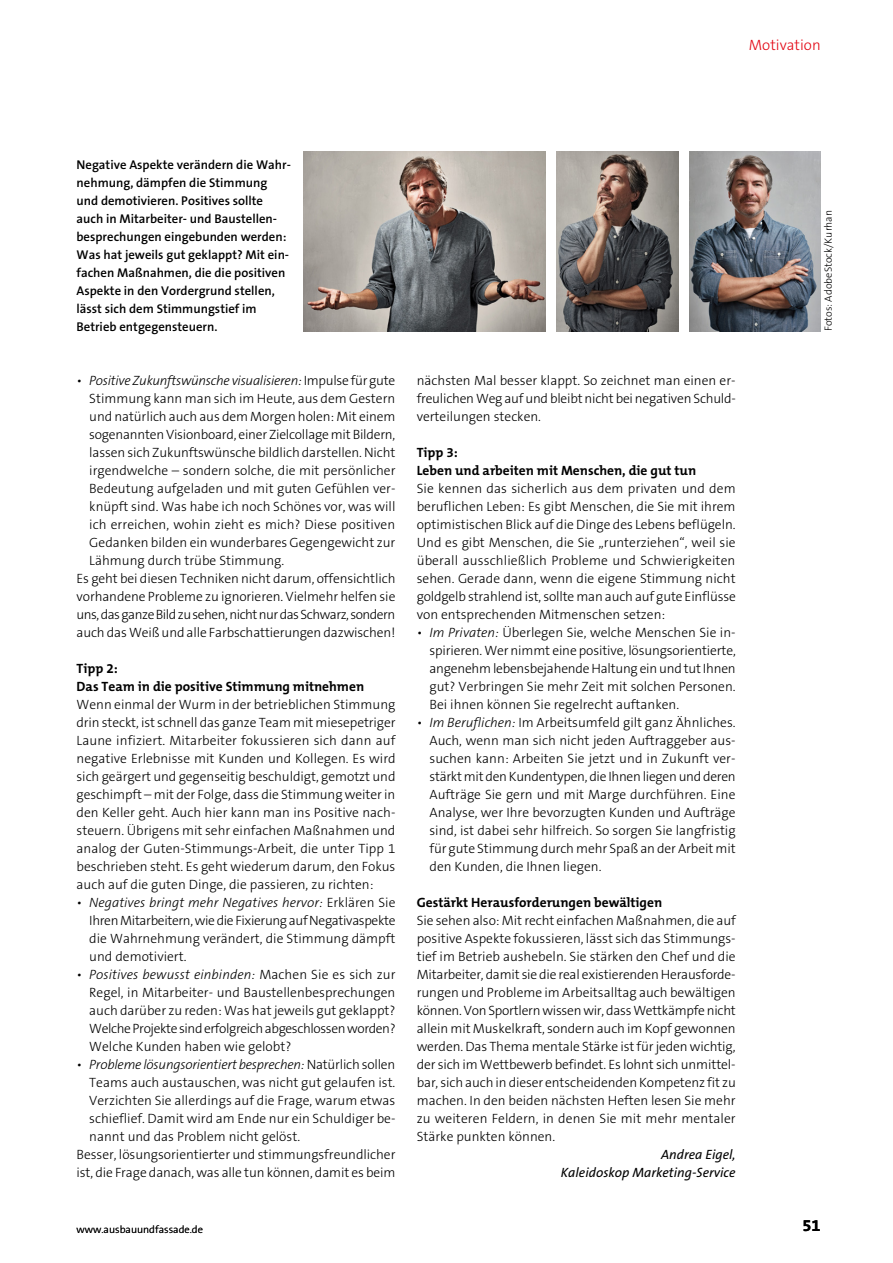
<style>
.page{position:relative;width:893px;height:1263px;background:#fff}
.page>*{position:absolute;margin:0;border:0;box-sizing:border-box;transform-origin:0 0}
.t1{font:700 16.5px "The Mix B7";color:#000}
.t2{font:300 15px "The Sans B3";color:#e30613}
.t3{font:300 13.5px/18px "The Sans B3";color:#000;text-align:justify}
.t4{font:700 13.5px/18px "The Mix B7";color:#000}
.t5{font:italic 300 13.5px "The Sans B3";letter-spacing:-.02em;color:#000}
.t6{font:300 13.5px "The Sans B3";letter-spacing:-.035em;color:#000}
.t7{font:italic 13.5px/18px "The Sans B5 Plain";color:#000;text-align:right}
.t8{font:600 12.75px/18px "The Sans B6";color:#000}
.t9{font:300 10.5px "The Sans B3";color:#000}
.s1{font-style:normal}
.s2{font-style:italic}
</style>
<div class="page">
<img style="left:690px;top:151px;width:131px;height:180px">
<img style="left:304px;top:151px;width:242px;height:180px">
<img style="left:557px;top:151px;width:121px;height:180px">
<p class="t2" style="left:749px;top:37px;width:73px">Motivation</p>
<p class="t8" style="left:77px;top:157px;width:216px">Negative Aspekte verändern die Wahr&shy;nehmung, dämpfen die Stimmung und demotivieren. Positives sollte auch in Mitarbeiter- und Baustellen&shy;besprechungen eingebunden werden:<br>Was hat jeweils gut geklappt? Mit ein&shy;fachen Maßnahmen, die die positiven Aspekte in den Vordergrund stellen, lässt sich dem Stimmungstief im Betrieb entgegensteuern.</p>
<p class="t5" style="left:77px;top:374px;width:320px">• Positive Zukunftswünsche visualisieren: <span class="s1">Impulse für gute</span></p>
<p class="t3" style="left:89px;top:390px;width:307px">Stimmung kann man sich im Heute, aus dem Gestern</p>
<p class="t3" style="left:89px;top:408px;width:308px">und natürlich auch aus dem Morgen holen: Mit einem</p>
<p class="t3" style="left:89px;top:426px;width:307px">sogenannten Visionboard, einer Zielcollage mit Bildern,</p>
<p class="t3" style="left:89px;top:444px;width:308px">lassen sich Zukunftswünsche bildlich darstellen. Nicht</p>
<p class="t3" style="left:89px;top:462px;width:308px">irgendwelche – sondern solche, die mit persönlicher</p>
<p class="t3" style="left:89px;top:480px;width:308px">Bedeutung aufgeladen und mit guten Gefühlen ver-</p>
<p class="t3" style="left:89px;top:498px;width:308px">knüpft sind. Was habe ich noch Schönes vor, was will</p>
<p class="t3" style="left:89px;top:516px;width:307px">ich erreichen, wohin zieht es mich? Diese positiven</p>
<p class="t3" style="left:89px;top:534px;width:307px">Gedanken bilden ein wunderbares Gegengewicht zur</p>
<p class="t3" style="left:89px;top:552px;width:196px">Lähmung durch trübe Stimmung.</p>
<p class="t3" style="left:77px;top:570px;width:320px">Es geht bei diesen Techniken nicht darum, offensichtlich</p>
<p class="t3" style="left:77px;top:588px;width:320px">vorhandene Probleme zu ignorieren. Vielmehr helfen sie</p>
<p class="t6" style="left:77px;top:608px;width:320px">uns, das ganze Bild zu sehen, nicht nur das Schwarz, sondern</p>
<p class="t3" style="left:77px;top:624px;width:320px">auch das Weiß und alle Farbschattierungen dazwischen!</p>
<p class="t4" style="left:77px;top:660px;width:289px">Tipp 2:<br>Das Team in die positive Stimmung mitnehmen</p>
<p class="t3" style="left:77px;top:696px;width:321px">Wenn einmal der Wurm in der betrieblichen Stimmung drin steckt, ist schnell das ganze Team mit miesepetriger Laune infiziert. Mitarbeiter fokussieren sich dann auf negative Erlebnisse mit Kunden und Kollegen. Es wird sich geärgert und gegenseitig beschuldigt, gemotzt und geschimpft – mit der Folge, dass die Stimmung weiter in den Keller geht. Auch hier kann man ins Positive nach&shy;steuern. Übrigens mit sehr einfachen Maßnahmen und analog der Guten-Stimmungs-Arbeit, die unter Tipp 1 beschrieben steht. Es geht wiederum darum, den Fokus auch auf die guten Dinge, die passieren, zu richten:</p>
<p class="t3" style="left:89px;top:894px;width:308px;text-indent:-13px"><span class="s2">• Negatives bringt mehr Negatives hervor:</span> Erklären Sie Ihren Mitarbeitern, wie die Fixierung auf Negativaspekte die Wahrnehmung verändert, die Stimmung dämpft und demotiviert.</p>
<p class="t3" style="left:89px;top:966px;width:308px;text-indent:-13px"><span class="s2">• Positives bewusst einbinden:</span> Machen Sie es sich zur Regel, in Mitarbeiter- und Baustellenbesprechungen auch darüber zu reden: Was hat jeweils gut geklappt?<br>Welche Projekte sind erfolgreich abgeschlossen worden?<br>Welche Kunden haben wie gelobt?</p>
<p class="t5" style="left:77px;top:1058px;width:320px">• Probleme lösungsorientiert besprechen: <span class="s1">Natürlich sollen</span></p>
<p class="t3" style="left:89px;top:1074px;width:308px">Teams auch austauschen, was nicht gut gelaufen ist.</p>
<p class="t3" style="left:89px;top:1092px;width:308px">Verzichten Sie allerdings auf die Frage, warum etwas</p>
<p class="t3" style="left:89px;top:1110px;width:308px">schieflief. Damit wird am Ende nur ein Schuldiger be-</p>
<p class="t3" style="left:89px;top:1128px;width:212px">nannt und das Problem nicht gelöst.</p>
<p class="t3" style="left:77px;top:1146px;width:320px">Besser, lösungsorientierter und stimmungsfreundlicher</p>
<p class="t3" style="left:77px;top:1164px;width:321px">ist, die Frage danach, was alle tun können, damit es beim</p>
<p class="t3" style="left:417px;top:372px;width:321px">nächsten Mal besser klappt. So zeichnet man einen er&shy;freulichen Weg auf und bleibt nicht bei negativen Schuld&shy;verteilungen stecken.</p>
<p class="t4" style="left:417px;top:444px;width:281px">Tipp 3:<br>Leben und arbeiten mit Menschen, die gut tun</p>
<p class="t3" style="left:417px;top:480px;width:321px">Sie kennen das sicherlich aus dem privaten und dem beruflichen Leben: Es gibt Menschen, die Sie mit ihrem optimistischen Blick auf die Dinge des Lebens beflügeln.<br>Und es gibt Menschen, die Sie „runterziehen“, weil sie überall ausschließlich Probleme und Schwierigkeiten sehen. Gerade dann, wenn die eigene Stimmung nicht goldgelb strahlend ist, sollte man auch auf gute Einflüsse von entsprechenden Mitmenschen setzen:</p>
<p class="t3" style="left:429px;top:624px;width:308px;text-indent:-13px"><span class="s2">• Im Privaten:</span> Überlegen Sie, welche Menschen Sie in&shy;spirieren. Wer nimmt eine positive, lösungsorientierte, angenehm lebensbejahende Haltung ein und tut Ihnen gut? Verbringen Sie mehr Zeit mit solchen Personen.<br>Bei ihnen können Sie regelrecht auftanken.</p>
<p class="t3" style="left:429px;top:714px;width:308px;text-indent:-13px"><span class="s2">• Im Beruflichen:</span> Im Arbeitsumfeld gilt ganz Ähnliches.<br>Auch, wenn man sich nicht jeden Auftraggeber aus&shy;suchen kann: Arbeiten Sie jetzt und in Zukunft ver&shy;stärkt mit den Kundentypen, die Ihnen liegen und deren Aufträge Sie gern und mit Marge durchführen. Eine Analyse, wer Ihre bevorzugten Kunden und Aufträge sind, ist dabei sehr hilfreich. So sorgen Sie langfristig für gute Stimmung durch mehr Spaß an der Arbeit mit den Kunden, die Ihnen liegen.</p>
<p class="t4" style="left:417px;top:894px;width:247px">Gestärkt Herausforderungen bewältigen</p>
<p class="t3" style="left:417px;top:912px;width:321px">Sie sehen also: Mit recht einfachen Maßnahmen, die auf positive Aspekte fokussieren, lässt sich das Stimmungs&shy;tief im Betrieb aushebeln. Sie stärken den Chef und die Mitarbeiter, damit sie die real existierenden Herausforde&shy;rungen und Probleme im Arbeitsalltag auch bewältigen können. Von Sportlern wissen wir, dass Wettkämpfe nicht allein mit Muskelkraft, sondern auch im Kopf gewonnen werden. Das Thema mentale Stärke ist für jeden wichtig, der sich im Wettbewerb befindet. Es lohnt sich unmittel&shy;bar, sich auch in dieser entscheidenden Kompetenz fit zu machen. In den beiden nächsten Heften lesen Sie mehr zu weiteren Feldern, in denen Sie mit mehr mentaler Stärke punkten können.</p>
<p class="t7" style="left:561px;top:1146px;width:176px">Andrea Eigel,<br>Kaleidoskop Marketing-Service</p>
<p class="t9" style="left:823px;top:331px;width:123px;rotate:-90deg">Fotos: AdobeStock/Kurhan</p>
<p class="t9" style="left:77px;top:1224px;width:128px">www.ausbauundfassade.de</p>
<p class="t1" style="left:802px;top:1217px;width:20px">51</p>
</div>
